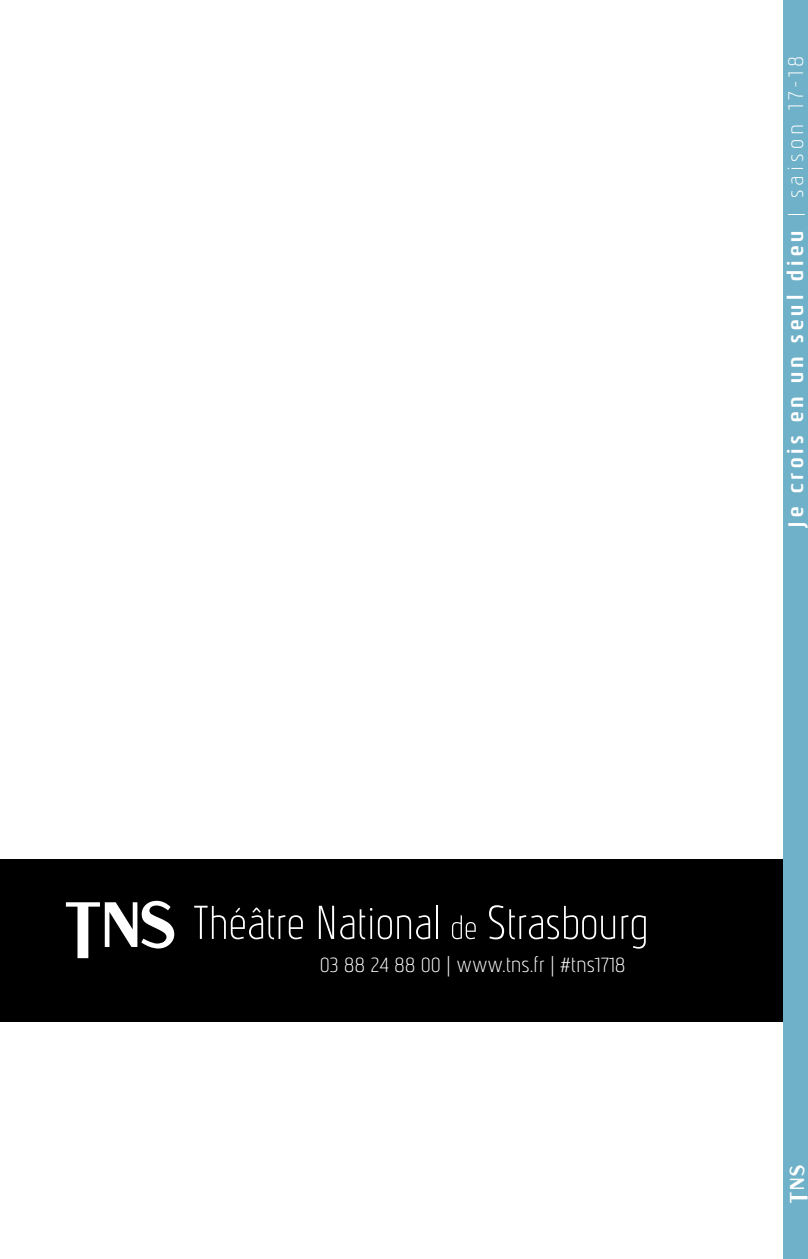
<style>
.page{position:relative;width:808px;height:1259px;background:#fff}
.page>*{position:absolute;margin:0;border:0;box-sizing:border-box;transform-origin:0 0}
.t1{font:700 21px "Nautikka";letter-spacing:.2em;color:#fff}
.t2{font:21px "Bannock Brae Gothic RR";color:#fff}
.t3{font:300 20.4px "Nautikka";color:#fff}
.s1{font-weight:300;font-size:16.8px}
.s2{font-weight:300}
</style>
<div class="page">
<div style="left:0;top:859px;width:808px;height:162px;background:#000"></div>
<div style="left:783px;top:0;width:25px;height:1259px;background:#6fb1c8"></div>
<svg style="left:66px;top:901px;width:108px;height:57px"></svg>
<svg style="left:194px;top:905px;width:109px;height:34px"></svg>
<svg style="left:319px;top:905px;width:15px;height:34px"></svg>
<svg style="left:340px;top:915px;width:14px;height:24px"></svg>
<svg style="left:360px;top:908px;width:12px;height:31px"></svg>
<svg style="left:378px;top:915px;width:52px;height:24px"></svg>
<hr style="left:436px;top:906px;width:1px;height:33px;background:#fff">
<svg style="left:452px;top:915px;width:24px;height:24px"></svg>
<svg style="left:489px;top:905px;width:126px;height:34px"></svg>
<svg style="left:621px;top:915px;width:25px;height:33px"></svg>
<p class="t1" style="left:783px;top:528px;width:473px;rotate:-90deg">Je crois en un seul dieu <span class="s1">|</span> <span class="s2">saison 17-18</span></p>
<p class="t3" style="left:320px;top:952px;width:307px">03 88 24 88 00 | www.tns.fr | #tns1718</p>
<p class="t2" style="left:785px;top:1202px;width:40px;rotate:-90deg">TNS</p>
</div>
